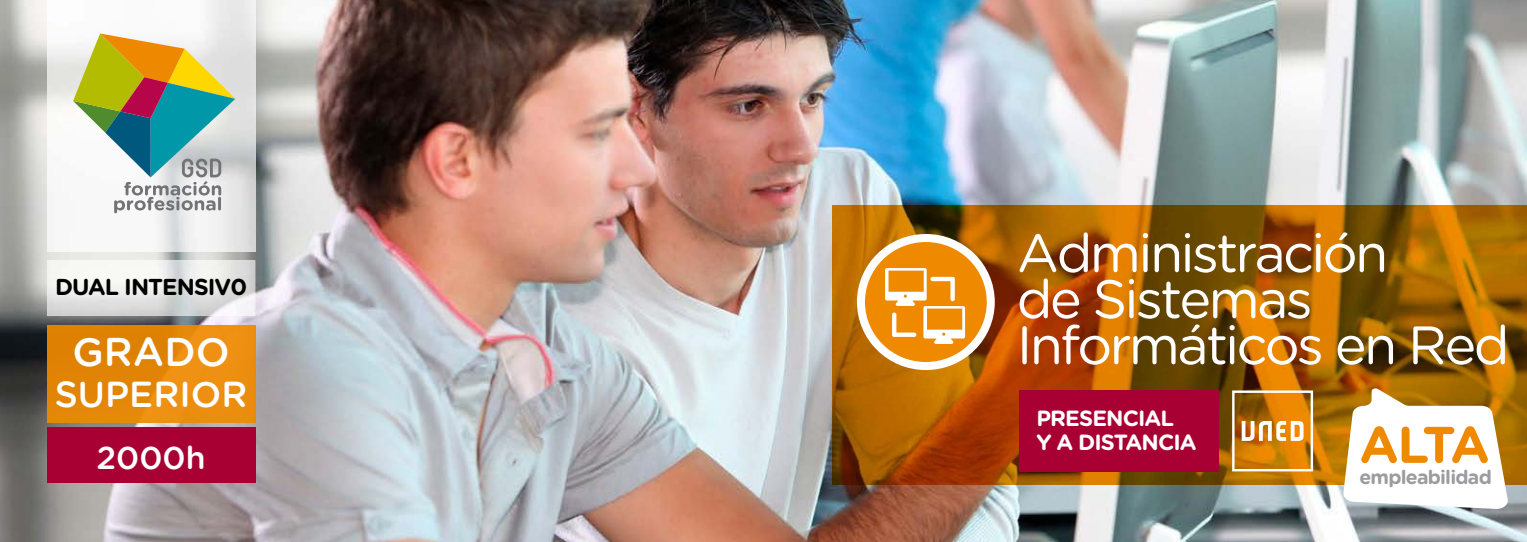
<style>
.page{position:relative;width:1527px;height:542px;background:#fff}
.page>*{position:absolute;margin:0;border:0;box-sizing:border-box;transform-origin:0 0}
.t1{font:54px/46px "Gotham Rounded";letter-spacing:-.05em;color:#fff}
.t2{font:700 51.4px "Gotham Rounded";color:#ef8a00}
.t3{font:500 40px "Gotham Rounded";color:#fff}
.t4{font:500 36px "Gotham Rounded";color:#fff}
.t5{font:500 32px "Gotham Rounded";color:#fff}
.t6{font:700 23px "Gotham Rounded";letter-spacing:-.04em;color:#000}
.t7{font:700 22px/24px "Gotham Rounded";letter-spacing:-.04em;color:#fff}
.t8{font:700 19.6px "Gotham Rounded";letter-spacing:-.04em;color:#9d9ba0}
</style>
<div class="page">
<img style="left:0;top:0;width:1526px;height:542px">
<img style="left:47px;top:0;width:208px;height:251px">
<svg style="left:73px;top:33px;width:162px;height:180px"></svg>
<img style="left:47px;top:325px;width:208px;height:97px">
<svg style="left:47px;top:343px;width:22px;height:1px"></svg>
<div style="left:47px;top:427px;width:208px;height:56px;background:#a90034"></div>
<img style="left:832px;top:205px;width:694px;height:279px">
<svg style="left:861px;top:238px;width:129px;height:128px;background:#f19b25"></svg>
<div style="left:857px;top:234px;width:137px;height:136px;border:8px solid #fff;border-radius:50%"></div>
<svg style="left:885px;top:268px;width:80px;height:76px"></svg>
<div style="left:1232px;top:390px;width:81px;height:81px;border:2px solid #fff"></div>
<svg style="left:1241px;top:421px;width:62px;height:20px"></svg>
<div style="left:1019px;top:390px;width:200px;height:82px;background:#a90034"></div>
<svg style="left:1342px;top:387px;width:166px;height:122px"></svg>
<img style="left:47px;top:260px;width:208px;height:56px">
<svg style="left:47px;top:278px;width:22px;height:1px"></svg>
<p class="t6" style="left:55px;top:270px;width:194px">DUAL INTENSIV0</p>
<p class="t3" style="left:72px;top:329px;width:159px">GRADO</p>
<p class="t4" style="left:55px;top:373px;width:194px">SUPERIOR</p>
<p class="t5" style="left:97px;top:439px;width:110px">2000h</p>
<p class="t1" style="left:1016px;top:229px;width:494px">Administración<br>de Sistemas<br>Informáticos en Red</p>
<p class="t7" style="left:1036px;top:405px;width:162px">PRESENCIAL<br>Y A DISTANCIA</p>
<p class="t2" style="left:1359px;top:407px;width:132px">ALTA</p>
<p class="t8" style="left:1359px;top:462px;width:134px">empleabilidad</p>
</div>
